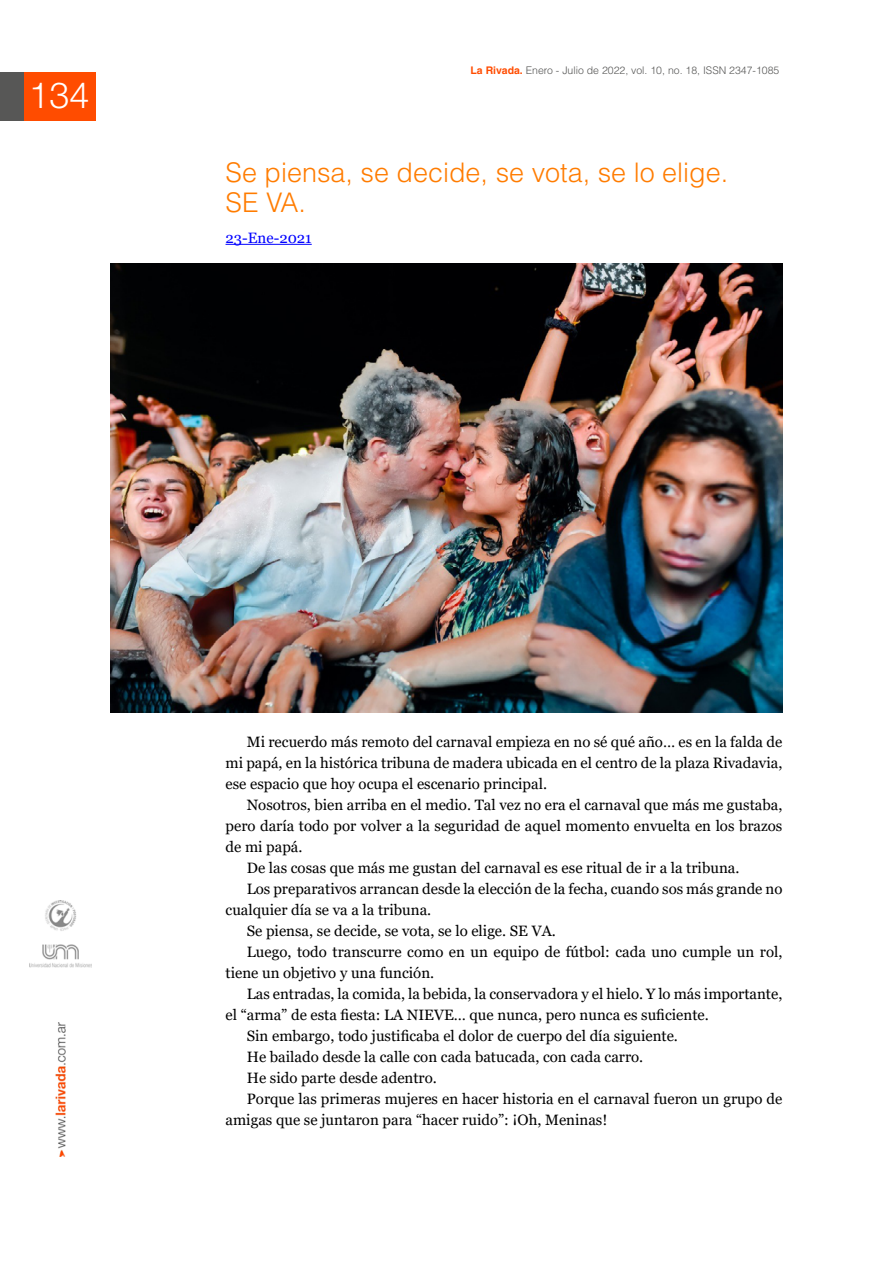
<style>
.page{position:relative;width:893px;height:1263px;background:#fff}
.page>*{position:absolute;margin:0;border:0;box-sizing:border-box;transform-origin:0 0}
.t1{font:300 36px "Helvetica Neue";color:#fff}
.Subtitulo_EN_FOCO_05{font:300 27px/30px "Helvetica";color:#ff7c00}
.cuerpo_rivada{font:15px/21px "Georgia";color:#000}
.cuerpo_rivada-2{font:15px "Georgia";color:#00f}
.t2{font:300 10.5px "Helvetica";color:#575756}
.s1{font-weight:700;color:#ff4c00}
</style>
<div class="page">
<div style="left:24px;top:73px;width:72px;height:48px;background:#ff4c00"></div>
<div style="left:0;top:73px;width:24px;height:48px;background:#575756"></div>
<img style="left:29px;top:901px;width:63px;height:256px">
<hr style="left:226px;top:244px;width:86px;height:1px;background:#00f">
<img style="left:111px;top:264px;width:671px;height:448px">
<h1 class="t1" style="left:29px;top:73px;width:62px">134</h1>
<p class="t2" style="left:471px;top:63px;width:310px"><span class="s1">La Rivada.</span> Enero - Julio de 2022, vol. 10, no. 18, ISSN 2347-1085</p>
<p class="Subtitulo_EN_FOCO_05" style="left:226px;top:157px;width:504px">Se piensa, se decide, se vota, se lo elige.<br>SE VA.</p>
<p class="cuerpo_rivada-2" style="left:226px;top:229px;width:88px">23-Ene-2021</p>
<p class="cuerpo_rivada" style="left:226px;top:732px;width:558px;text-align:justify;text-indent:21px">Mi recuerdo más remoto del carnaval empieza en no sé qué año… es en la falda de mi papá, en la histórica tribuna de madera ubicada en el centro de la plaza Rivadavia, ese espacio que hoy ocupa el escenario principal.</p>
<p class="cuerpo_rivada" style="left:226px;top:795px;width:558px;text-align:justify;text-indent:21px">Nosotros, bien arriba en el medio. Tal vez no era el carnaval que más me gustaba, pero daría todo por volver a la seguridad de aquel momento envuelta en los brazos de mi papá.</p>
<p class="cuerpo_rivada" style="left:247px;top:858px;width:494px">De las cosas que más me gustan del carnaval es ese ritual de ir a la tribuna.</p>
<p class="cuerpo_rivada" style="left:226px;top:879px;width:558px;text-indent:21px">Los preparativos arrancan desde la elección de la fecha, cuando sos más grande no cualquier día se va a la tribuna.</p>
<p class="cuerpo_rivada" style="left:247px;top:921px;width:311px">Se piensa, se decide, se vota, se lo elige. SE VA.</p>
<p class="cuerpo_rivada" style="left:226px;top:942px;width:558px;text-indent:21px">Luego, todo transcurre como en un equipo de fútbol: cada uno cumple un rol, tiene un objetivo y una función.</p>
<p class="cuerpo_rivada" style="left:226px;top:984px;width:558px;text-indent:21px">Las entradas, la comida, la bebida, la conservadora y el hielo. Y lo más importante, el “arma” de esta fiesta: LA NIEVE… que nunca, pero nunca es suficiente.</p>
<p class="cuerpo_rivada" style="left:247px;top:1026px;width:433px">Sin embargo, todo justificaba el dolor de cuerpo del día siguiente.</p>
<p class="cuerpo_rivada" style="left:247px;top:1047px;width:398px">He bailado desde la calle con cada batucada, con cada carro.</p>
<p class="cuerpo_rivada" style="left:247px;top:1068px;width:192px">He sido parte desde adentro.</p>
<p class="cuerpo_rivada" style="left:226px;top:1089px;width:558px;text-indent:21px">Porque las primeras mujeres en hacer historia en el carnaval fueron un grupo de amigas que se juntaron para “hacer ruido”: ¡Oh, Meninas!</p>
</div>
